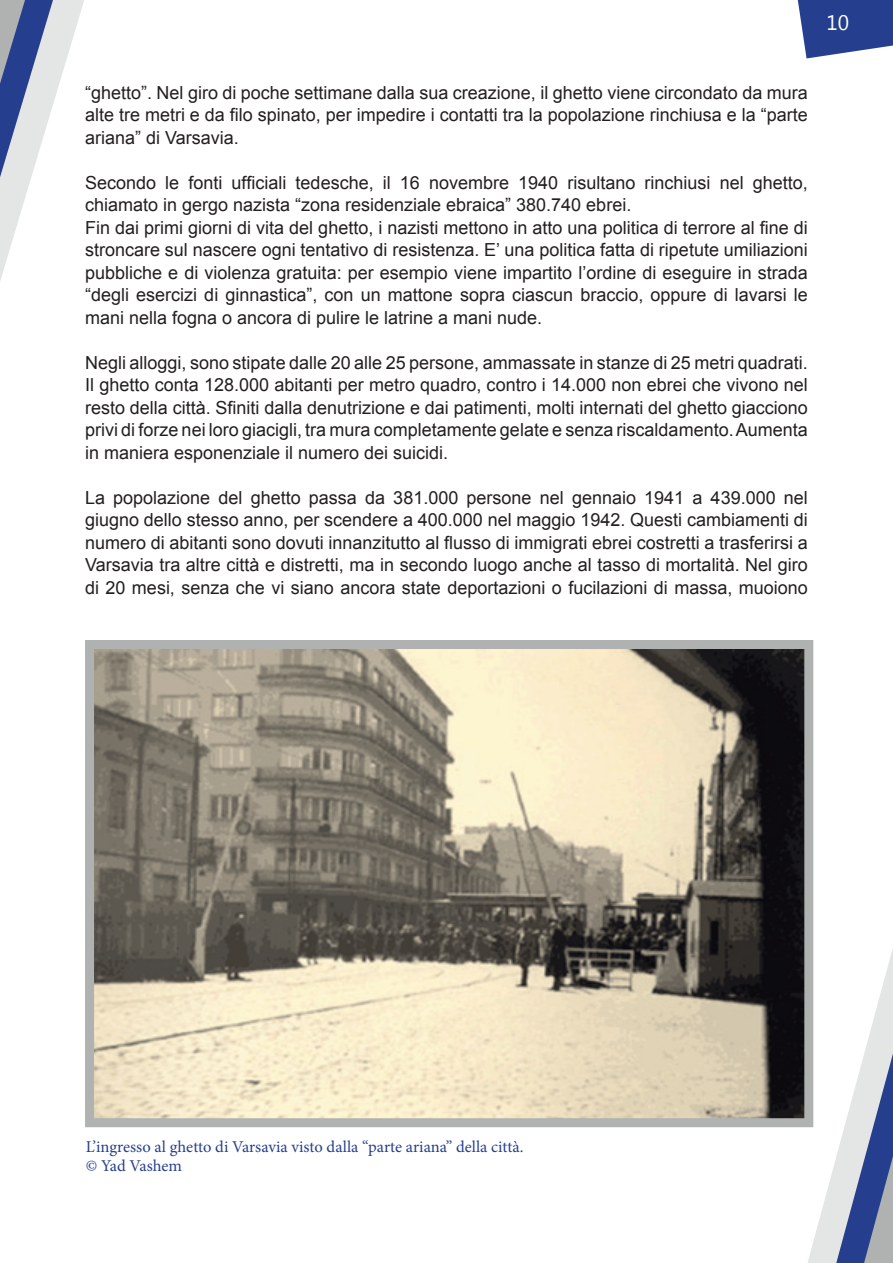
<style>
.page{position:relative;width:893px;height:1263px;background:#fff}
.page>*{position:absolute;margin:0;border:0;box-sizing:border-box;transform-origin:0 0}
.t1{font:21px "Segoe UI";color:#fff}
.t2{font:18px/22.5px "Arial";color:#231f20;text-align:justify}
.t3{font:16.5px/19.5px "Minion Pro";color:#253f8e}
</style>
<div class="page">
<svg style="left:0;top:0;width:84px;height:281px"></svg>
<svg style="left:804px;top:872px;width:89px;height:391px"></svg>
<svg style="left:797px;top:0;width:96px;height:59px"></svg>
<img style="left:95px;top:650px;width:708px;height:467px">
<div style="left:85px;top:640px;width:728px;height:487px;border:9px solid #b0b1b1"></div>
<p class="t1" style="left:827px;top:8px;width:24px">10</p>
<p class="t2" style="left:85px;top:81px;width:724px">“ghetto”. Nel giro di poche settimane dalla sua creazione, il ghetto viene circondato da mura alte tre metri e da filo spinato, per impedire i contatti tra la popolazione rinchiusa e la “parte ariana” di Varsavia.</p>
<p class="t2" style="left:85px;top:171px;width:724px;text-align:left">Secondo le fonti ufficiali tedesche, il 16 novembre 1940 risultano rinchiusi nel ghetto, chiamato in gergo nazista “zona residenziale ebraica” 380.740 ebrei.<br>Fin dai primi giorni di vita del ghetto, i nazisti mettono in atto una politica di terrore al fine di stroncare sul nascere ogni tentativo di resistenza. E’ una politica fatta di ripetute umiliazioni pubbliche e di violenza gratuita: per esempio viene impartito l’ordine di eseguire in strada “degli esercizi di ginnastica”, con un mattone sopra ciascun braccio, oppure di lavarsi le mani nella fogna o ancora di pulire le latrine a mani nude.</p>
<p class="t2" style="left:85px;top:351px;width:724px">Negli alloggi, sono stipate dalle 20 alle 25 persone, ammassate in stanze di 25 metri quadrati.<br>Il ghetto conta 128.000 abitanti per metro quadro, contro i 14.000 non ebrei che vivono nel resto della città. Sfiniti dalla denutrizione e dai patimenti, molti internati del ghetto giacciono privi di forze nei loro giacigli, tra mura completamente gelate e senza riscaldamento. Aumenta in maniera esponenziale il numero dei suicidi.</p>
<p class="t2" style="left:85px;top:486px;width:724px">La popolazione del ghetto passa da 381.000 persone nel gennaio 1941 a 439.000 nel giugno dello stesso anno, per scendere a 400.000 nel maggio 1942. Questi cambiamenti di numero di abitanti sono dovuti innanzitutto al flusso di immigrati ebrei costretti a trasferirsi a Varsavia tra altre città e distretti, ma in secondo luogo anche al tasso di mortalità. Nel giro di 20 mesi, senza che vi siano ancora state deportazioni o fucilazioni di massa, muoiono</p>
<p class="t3" style="left:86px;top:1137px;width:439px">L’ingresso al ghetto di Varsavia visto dalla “parte ariana” della città. © Yad Vashem</p>
</div>
